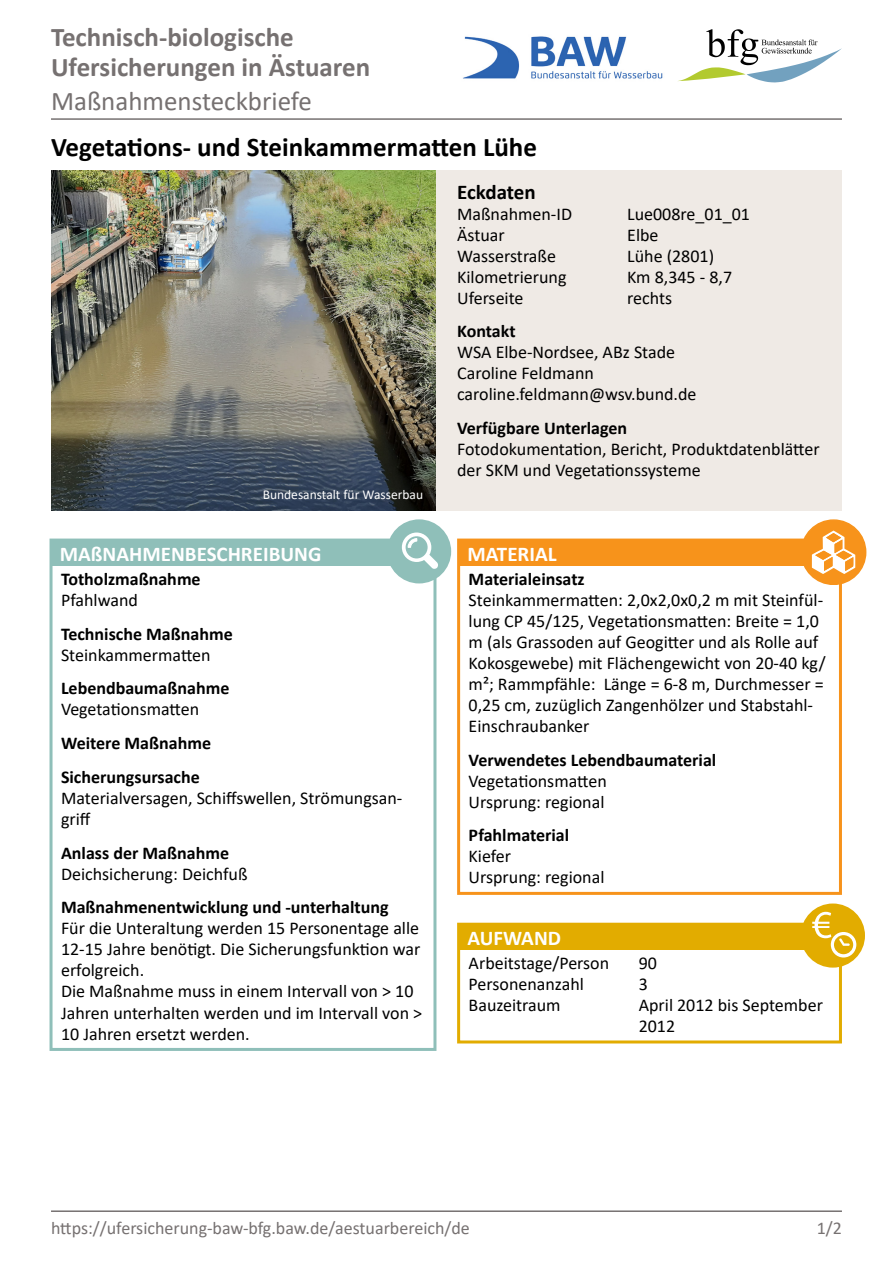
<style>
.page{position:relative;width:893px;height:1263px;background:#fff}
.page>*{position:absolute;margin:0;border:0;box-sizing:border-box;transform-origin:0 0}
.t1{font:700 27px/30px "Calibri";color:#767171}
.t2{font:700 27px "Calibri";color:#000}
.t3{font:27px "Calibri";color:#767171}
.t4{font:700 21px "Calibri";color:#fff}
.t5{font:700 21px "Calibri";letter-spacing:-.01em;color:#000}
.t6{font:18px/21px "Calibri";color:#000}
.t7{font:700 18px/33.8px "Calibri";color:#000}
.t8{font:18px "Calibri";color:#767171}
.t9{font:13.5px "Calibri";color:#fff}
</style>
<div class="page">
<img style="left:463px;top:36px;width:200px;height:43px">
<svg style="left:678px;top:29px;width:164px;height:53px"></svg>
<hr style="left:51px;top:118px;width:791px;height:2px;background:#767171">
<hr style="left:51px;top:1210px;width:791px;height:2px;background:#767171">
<div style="left:51px;top:170px;width:791px;height:340px;background:#efeae5"></div>
<img style="left:51px;top:170px;width:385px;height:340px">
<div style="left:50px;top:539px;width:386px;height:512px;border:3px solid #8fbfb9"></div>
<div style="left:51px;top:540px;width:384px;height:26px;background:#8fbfb9"></div>
<div style="left:387px;top:519px;width:64px;height:64px;background:#8fbfb9;border-radius:50%"></div>
<svg style="left:402px;top:532px;width:36px;height:37px"></svg>
<div style="left:457px;top:538px;width:385px;height:357px;border:3px solid #f7931b"></div>
<div style="left:457px;top:923px;width:385px;height:120px;border:3px solid #e2ac00"></div>
<div style="left:459px;top:924px;width:383px;height:26px;background:#e2ac00"></div>
<div style="left:801px;top:903px;width:64px;height:64px;background:#e2ac00;border-radius:50%"></div>
<svg style="left:812px;top:912px;width:44px;height:45px"></svg>
<div style="left:459px;top:540px;width:383px;height:26px;background:#f7931b"></div>
<div style="left:801px;top:520px;width:65px;height:64px;background:#f7931b;border-radius:50%"></div>
<div style="left:801px;top:519px;width:65px;height:66px;border:1px solid #f7931b;border-radius:50%"></div>
<svg style="left:812px;top:530px;width:43px;height:44px"></svg>
<h1 class="t1" style="left:51px;top:22px;width:321px">Technisch-biologische<br>Ufersicherungen in Ästuaren</h1>
<h1 class="t3" style="left:51px;top:83px;width:262px">Maßnahmensteckbriefe</h1>
<h1 class="t2" style="left:51px;top:128px;width:487px">Vegetations- und Steinkammermatten Lühe</h1>
<p class="t5" style="left:457px;top:177px;width:80px">Eckdaten</p>
<p class="t6" style="left:457px;top:203px;width:116px">Maßnahmen-ID</p>
<p class="t6" style="left:627px;top:203px;width:124px">Lue008re_01_01</p>
<p class="t6" style="left:457px;top:224px;width:49px">Ästuar</p>
<p class="t6" style="left:627px;top:224px;width:33px">Elbe</p>
<p class="t6" style="left:457px;top:245px;width:100px">Wasserstraße</p>
<p class="t6" style="left:627px;top:245px;width:88px">Lühe (2801)</p>
<p class="t6" style="left:457px;top:266px;width:111px">Kilometrierung</p>
<p class="t6" style="left:627px;top:266px;width:106px">Km 8,345 - 8,7</p>
<p class="t6" style="left:457px;top:287px;width:68px">Uferseite</p>
<p class="t6" style="left:627px;top:287px;width:46px">rechts</p>
<p class="t7" style="left:457px;top:314px;width:60px">Kontakt</p>
<p class="t6" style="left:457px;top:341px;width:241px">WSA Elbe-Nordsee, ABz Stade<br>Caroline Feldmann caroline.feldmann@wsv.bund.de</p>
<p class="t7" style="left:457px;top:411px;width:172px">Verfügbare Unterlagen</p>
<p class="t6" style="left:457px;top:438px;width:364px">Fotodokumentation, Bericht, Produktdatenblätter der SKM und Vegetationssysteme</p>
<p class="t9" style="left:263px;top:485px;width:162px">Bundesanstalt für Wasserbau</p>
<p class="t4" style="left:60px;top:539px;width:263px">MAßNAHMENBESCHREIBUNG</p>
<p class="t7" style="left:61px;top:562px;width:141px">Totholzmaßnahme</p>
<p class="t6" style="left:61px;top:589px;width:78px">Pfahlwand</p>
<p class="t7" style="left:61px;top:616px;width:173px">Technische Maßnahme</p>
<p class="t6" style="left:61px;top:644px;width:151px">Steinkammermatten</p>
<p class="t7" style="left:61px;top:671px;width:170px">Lebendbaumaßnahme</p>
<p class="t6" style="left:61px;top:698px;width:140px">Vegetationsmatten</p>
<p class="t7" style="left:61px;top:726px;width:152px">Weitere Maßnahme<br>Sicherungsursache</p>
<p class="t6" style="left:61px;top:787px;width:343px">Materialversagen, Schiffswellen, Strömungsan&shy;griff</p>
<p class="t7" style="left:61px;top:836px;width:170px">Anlass der Maßnahme</p>
<p class="t6" style="left:61px;top:863px;width:188px">Deichsicherung: Deichfuß</p>
<p class="t7" style="left:61px;top:890px;width:329px">Maßnahmenentwicklung und -unterhaltung</p>
<p class="t6" style="left:61px;top:917px;width:363px">Für die Unteraltung werden 15 Personentage alle 12-15 Jahre benötigt. Die Sicherungsfunktion war erfolgreich.<br>Die Maßnahme muss in einem Intervall von &gt; 10<br>Jahren unterhalten werden und im Intervall von &gt; 10 Jahren ersetzt werden.</p>
<p class="t4" style="left:467px;top:539px;width:91px">MATERIAL</p>
<p class="t7" style="left:469px;top:562px;width:118px">Materialeinsatz</p>
<p class="t6" style="left:469px;top:589px;width:359px">Steinkammermatten: 2,0x2,0x0,2 m mit Steinfül&shy;lung CP 45/125, Vegetationsmatten: Breite = 1,0 m (als Grassoden auf Geogitter und als Rolle auf Kokosgewebe) mit Flächengewicht von 20-40 kg/ m²; Rammpfähle: Länge = 6-8 m, Durchmesser = 0,25 cm, zuzüglich Zangenhölzer und Stabstahl-Einschraubanker</p>
<p class="t7" style="left:469px;top:742px;width:249px">Verwendetes Lebendbaumaterial</p>
<p class="t6" style="left:469px;top:770px;width:140px">Vegetationsmatten<br>Ursprung: regional</p>
<p class="t7" style="left:469px;top:818px;width:102px">Pfahlmaterial</p>
<p class="t6" style="left:469px;top:845px;width:137px">Kiefer<br>Ursprung: regional</p>
<p class="t4" style="left:467px;top:923px;width:95px">AUFWAND</p>
<p class="t6" style="left:469px;top:952px;width:142px">Arbeitstage/Person</p>
<p class="t6" style="left:639px;top:952px;width:20px">90</p>
<p class="t6" style="left:469px;top:973px;width:117px">Personenanzahl</p>
<p class="t6" style="left:639px;top:973px;width:11px">3</p>
<p class="t6" style="left:469px;top:994px;width:94px">Bauzeitraum</p>
<p class="t6" style="left:639px;top:994px;width:186px">April 2012 bis September<br>2012</p>
<p class="t8" style="left:51px;top:1215px;width:420px">https://ufersicherung-baw-bfg.baw.de/aestuarbereich/de</p>
<p class="t8" style="left:817px;top:1215px;width:27px">1/2</p>
</div>
